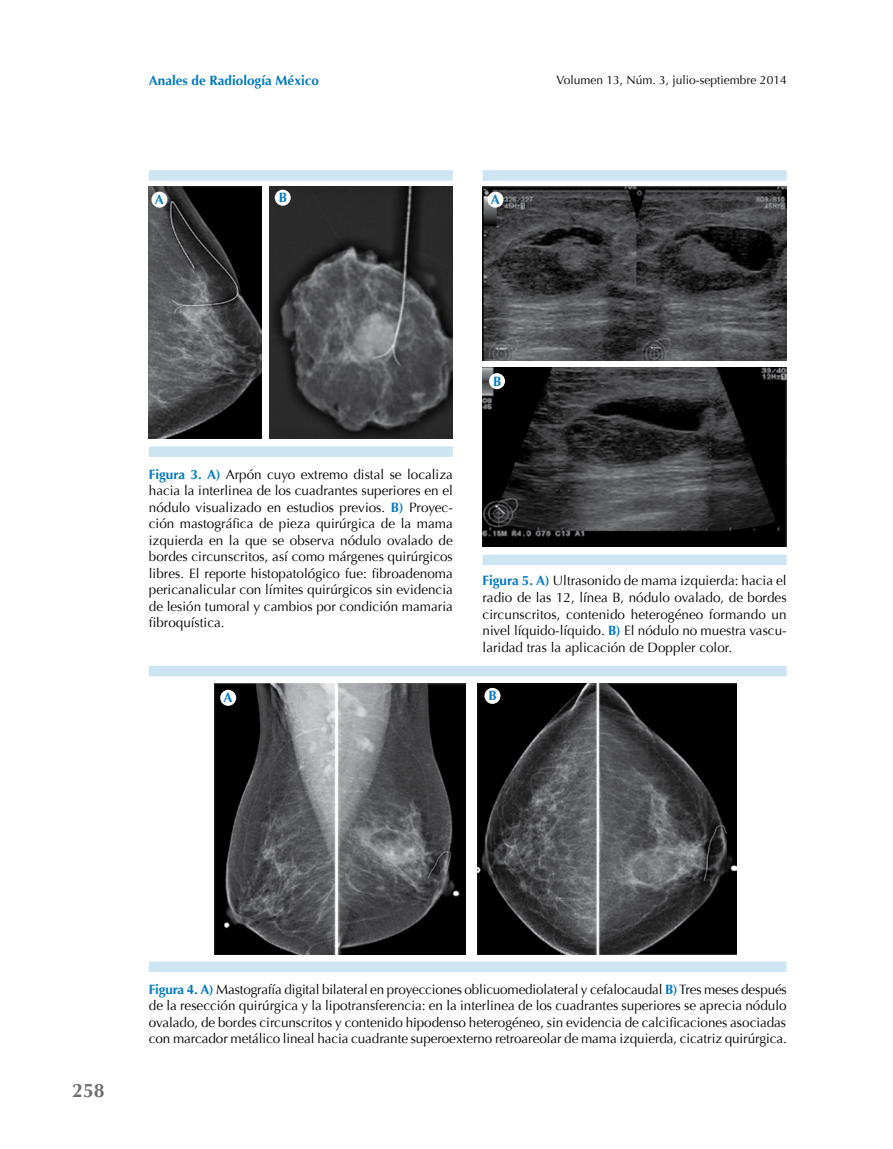
<style>
.page{position:relative;width:893px;height:1149px;background:#fff}
.page>*{position:absolute;margin:0;border:0;box-sizing:border-box;transform-origin:0 0}
.t1{font:700 19.5px "Optima";color:#6d6e71}
.t2{font:13.5px/16.5px "Optima";color:#000;text-align:justify}
.t3{font:700 13.5px "Optima";color:#0079c1}
.t4{font:12px "Optima";color:#000}
.s1{font-weight:700;color:#0079c1}
</style>
<div class="page">
<div style="left:149px;top:446px;width:304px;height:11px;background:#cde4f2"></div>
<div style="left:149px;top:961px;width:638px;height:10px;background:#cde4f2"></div>
<div style="left:149px;top:665px;width:638px;height:11px;background:#cde4f2"></div>
<div style="left:483px;top:554px;width:304px;height:11px;background:#cde4f2"></div>
<div style="left:149px;top:170px;width:304px;height:11px;background:#cde4f2"></div>
<div style="left:483px;top:170px;width:304px;height:11px;background:#cde4f2"></div>
<img style="left:149px;top:187px;width:113px;height:251px">
<img style="left:269px;top:187px;width:184px;height:251px">
<div style="left:151px;top:191px;width:16px;height:16px;background:#fff;border-radius:50%"></div>
<div style="left:275px;top:190px;width:16px;height:16px;background:#fff;border-radius:50%"></div>
<img style="left:215px;top:683px;width:250px;height:270px">
<img style="left:478px;top:683px;width:258px;height:270px">
<img style="left:483px;top:187px;width:304px;height:173px">
<img style="left:483px;top:367px;width:304px;height:179px">
<div style="left:487px;top:191px;width:16px;height:16px;background:#fff;border-radius:50%"></div>
<div style="left:489px;top:373px;width:16px;height:16px;background:#fff;border-radius:50%"></div>
<div style="left:220px;top:689px;width:16px;height:16px;background:#fff;border-radius:50%"></div>
<div style="left:484px;top:687px;width:16px;height:16px;background:#fff;border-radius:50%"></div>
<p class="t3" style="left:149px;top:73px;width:172px">Anales de Radiología México</p>
<p class="t4" style="left:557px;top:73px;width:232px">Volumen 13, Núm. 3, julio-septiembre 2014</p>
<p class="t3" style="left:155px;top:191px;width:11px">A</p>
<p class="t3" style="left:279px;top:190px;width:10px">B</p>
<p class="t3" style="left:491px;top:191px;width:11px">A</p>
<p class="t3" style="left:493px;top:373px;width:10px">B</p>
<p class="t2" style="left:149px;top:465px;width:306px"><span class="s1">Figura 3. A)</span> Arpón cuyo extremo distal se localiza hacia la interlinea de los cuadrantes superiores en el nódulo visualizado en estudios previos. <span class="s1">B)</span> Proyec&shy;ción mastográfica de pieza quirúrgica de la mama izquierda en la que se observa nódulo ovalado de bordes circunscritos, así como márgenes quirúrgicos libres. El reporte histopatológico fue: fibroadenoma pericanalicular con límites quirúrgicos sin evidencia de lesión tumoral y cambios por condición mamaria fibroquística.</p>
<p class="t2" style="left:483px;top:572px;width:306px"><span class="s1">Figura 5. A)</span> Ultrasonido de mama izquierda: hacia el radio de las 12, línea B, nódulo ovalado, de bordes circunscritos, contenido heterogéneo formando un nivel líquido-líquido. <span class="s1">B)</span> El nódulo no muestra vascu&shy;laridad tras la aplicación de Doppler color.</p>
<p class="t3" style="left:224px;top:689px;width:11px">A</p>
<p class="t3" style="left:488px;top:687px;width:10px">B</p>
<h1 class="t1" style="left:72px;top:1079px;width:34px">258</h1>
<p class="t2" style="left:149px;top:980px;width:640px"><span class="s1">Figura 4. A)</span> Mastografía digital bilateral en proyecciones oblicuomediolateral y cefalocaudal <span class="s1">B)</span> Tres meses después de la resección quirúrgica y la lipotransferencia: en la interlinea de los cuadrantes superiores se aprecia nódulo ovalado, de bordes circunscritos y contenido hipodenso heterogéneo, sin evidencia de calcificaciones asociadas con marcador metálico lineal hacia cuadrante superoexterno retroareolar de mama izquierda, cicatriz quirúrgica.</p>
</div>
